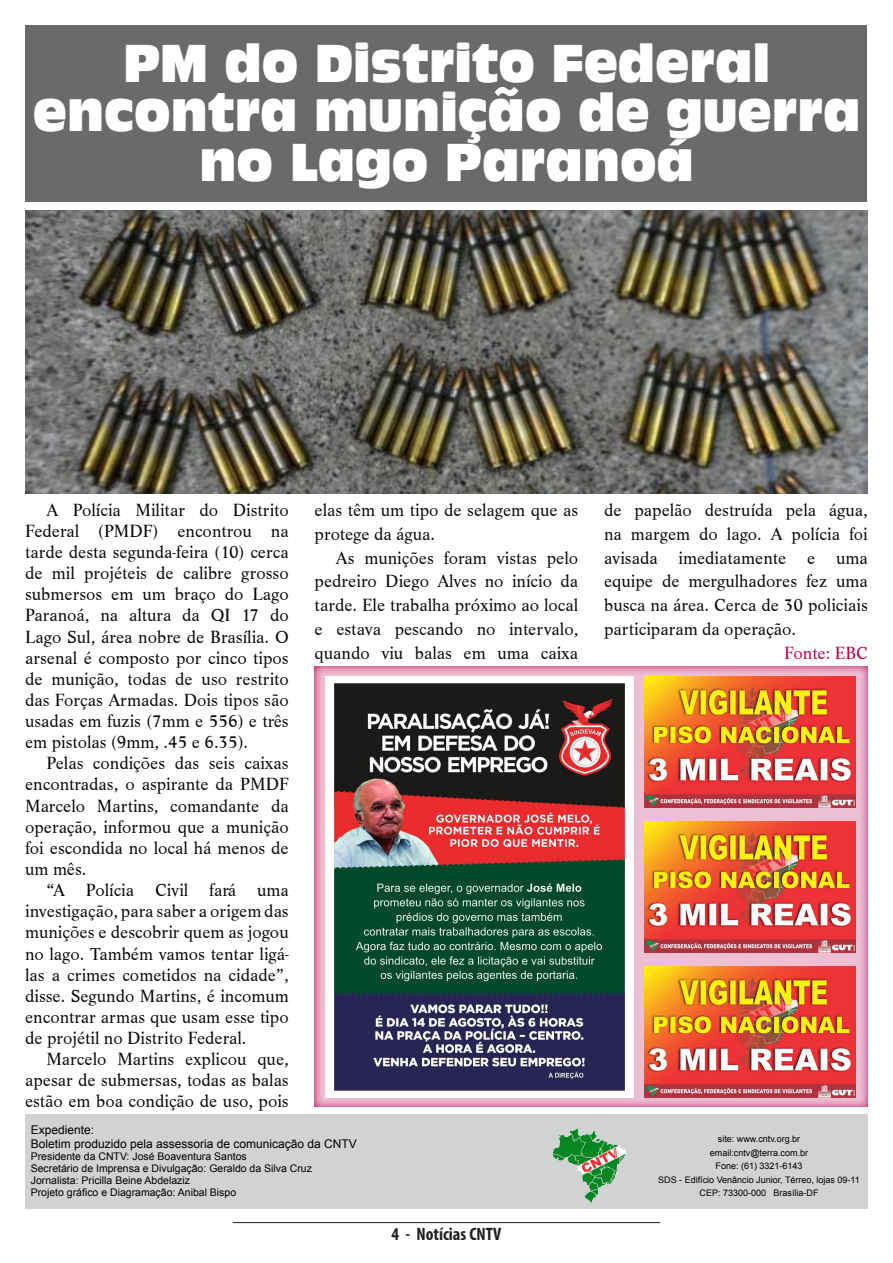
<style>
.page{position:relative;width:893px;height:1263px;background:#fff}
.page>*{position:absolute;margin:0;border:0;box-sizing:border-box;transform-origin:0 0}
.t1{font:49.5px/49.5px "Antique Olive Compact";color:#fff;text-align:center;scale:.91 1}
.t2{font:18.15px/21.1px "Life T";color:#060908;text-align:justify}
.t3{font:18.15px "Life T";color:#bc0250}
.t4{font:700 condensed 18px "Myriad Pro";color:#231f20}
.t5{font:12px "Arial";color:#000}
.t6{font:10.5px "Arial";color:#000}
.t7{font:9px "Arial";color:#000}
</style>
<div class="page">
<hr style="left:233px;top:1222px;width:427px;height:1px;background:#231f20">
<div style="left:314px;top:665px;width:554px;height:442px;background:#fff;opacity:.75"></div>
<div style="left:26px;top:26px;width:841px;height:176px;background:#6a6a6c"></div>
<div style="left:25px;top:1114px;width:843px;height:95px;background:#d1d2d4"></div>
<img style="left:553px;top:1128px;width:73px;height:76px">
<img style="left:26px;top:210px;width:841px;height:283px">
<img style="left:325px;top:677px;width:309px;height:420px">
<img style="left:644px;top:677px;width:212px;height:131px">
<img style="left:644px;top:966px;width:212px;height:131px">
<img style="left:644px;top:821px;width:212px;height:131px">
<p class="t1" style="left:33px;top:38px;width:911px">PM do Distrito Federal encontra munição de guerra no Lago Paranoá</p>
<p class="t2" style="left:25px;top:499px;width:265px;text-indent:21px">A Polícia Militar do Distrito Federal (PMDF) encontrou na tarde desta segunda-feira (10) cerca de mil projéteis de calibre grosso submersos em um braço do Lago Paranoá, na altura da QI 17 do Lago Sul, área nobre de Brasília. O arsenal é composto por cinco tipos de munição, todas de uso restrito das Forças Armadas. Dois tipos são usadas em fuzis (7mm e 556) e três em pistolas (9mm, .45 e 6.35).</p>
<p class="t2" style="left:25px;top:753px;width:265px;text-indent:21px">Pelas condições das seis caixas encontradas, o aspirante da PMDF Marcelo Martins, comandante da operação, informou que a munição foi escondida no local há menos de um mês.</p>
<p class="t2" style="left:25px;top:880px;width:265px;text-indent:21px">“A Polícia Civil fará uma investigação, para saber a origem das munições e descobrir quem as jogou no lago. Também vamos tentar ligá&shy;las a crimes cometidos na cidade”, disse. Segundo Martins, é incomum encontrar armas que usam esse tipo de projétil no Distrito Federal.</p>
<p class="t2" style="left:25px;top:1049px;width:265px;text-indent:21px">Marcelo Martins explicou que, apesar de submersas, todas as balas estão em boa condição de uso, pois</p>
<p class="t2" style="left:315px;top:498px;width:265px;line-height:23.9px">elas têm um tipo de selagem que as protege da água.</p>
<p class="t2" style="left:315px;top:546px;width:265px;line-height:23.9px;text-indent:21px">As munições foram vistas pelo pedreiro Diego Alves no início da tarde. Ele trabalha próximo ao local e estava pescando no intervalo, quando viu balas em uma caixa</p>
<p class="t5" style="left:31px;top:1122px;width:65px">Expediente:</p>
<p class="t5" style="left:31px;top:1136px;width:328px">Boletim produzido pela assessoria de comunicação da CNTV</p>
<p class="t6" style="left:31px;top:1149px;width:218px">Presidente da CNTV: José Boaventura Santos</p>
<p class="t6" style="left:31px;top:1161px;width:283px">Secretário de Imprensa e Divulgação: Geraldo da Silva Cruz</p>
<p class="t6" style="left:31px;top:1173px;width:161px">Jornalista: Pricilla Beine Abdelaziz</p>
<p class="t6" style="left:31px;top:1185px;width:207px">Projeto gráfico e Diagramação: Anibal Bispo</p>
<p class="t4" style="left:392px;top:1223px;width:111px">4 - Notícias CNTV</p>
<p class="t2" style="left:604px;top:498px;width:265px;line-height:23.9px">de papelão destruída pela água, na margem do lago. A polícia foi avisada imediatamente e uma equipe de mergulhadores fez uma busca na área. Cerca de 30 policiais participaram da operação.</p>
<p class="t3" style="left:784px;top:643px;width:85px">Fonte: EBC</p>
<p class="t7" style="left:718px;top:1133px;width:84px">site: www.cntv.org.br</p>
<p class="t7" style="left:710px;top:1147px;width:100px">email:cntv@terra.com.br</p>
<p class="t7" style="left:715px;top:1160px;width:89px">Fone: (61) 3321-6143</p>
<p class="t7" style="left:658px;top:1174px;width:203px">SDS - Edifício Venâncio Junior, Térreo, lojas 09-11</p>
<p class="t7" style="left:699px;top:1187px;width:121px">CEP: 73300-000 Brasília-DF</p>
</div>
